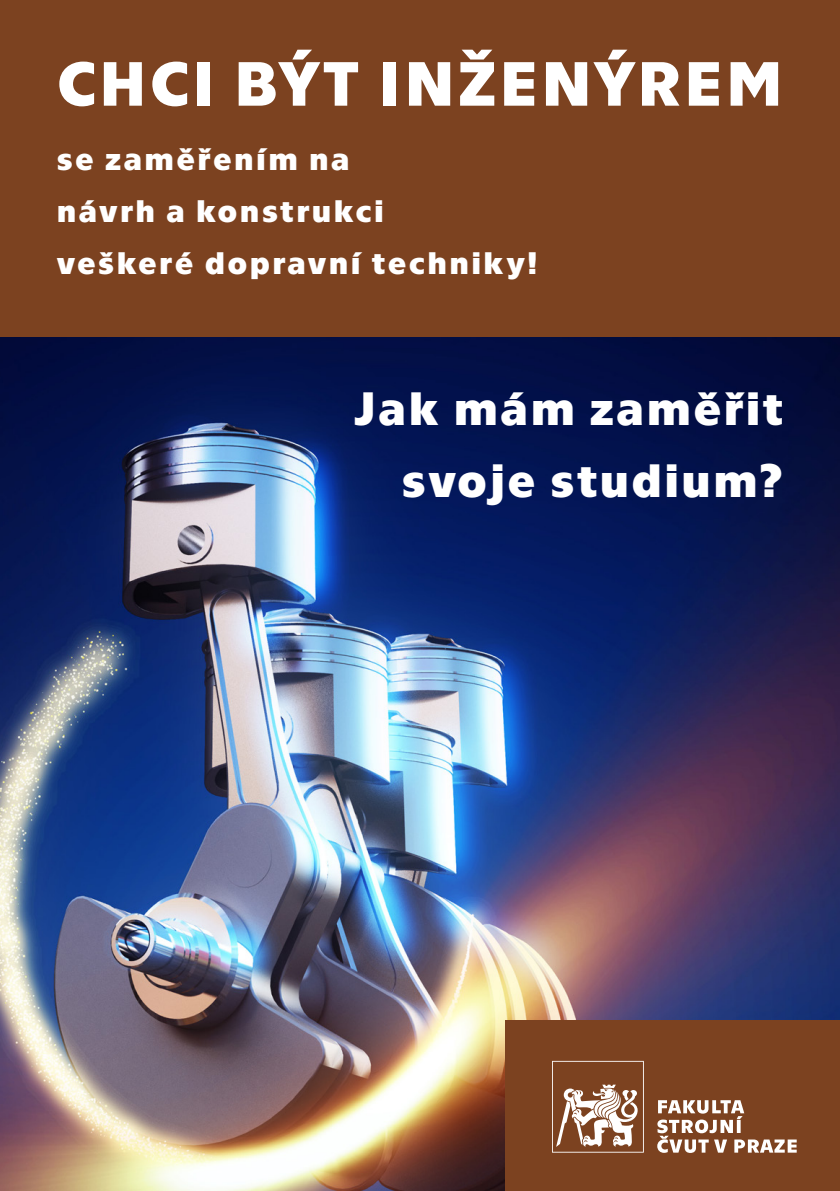
<style>
.page{position:relative;width:840px;height:1191px;background:#fff}
.page>*{position:absolute;margin:0;border:0;box-sizing:border-box;transform-origin:0 0}
.t1{font:700 64px "Technika";letter-spacing:.045em;color:#fff}
.t2{font:700 48px/72px "Technika";letter-spacing:.05em;color:#fff;text-align:right}
.t3{font:700 32px/52px "Technika";letter-spacing:.075em;color:#fff}
</style>
<div class="page">
<img style="left:0;top:336px;width:839px;height:855px">
<div style="left:0;top:0;width:839px;height:336px;background:#7c4220"></div>
<div style="left:505px;top:1020px;width:334px;height:171px;background:#7c4220"></div>
<svg style="left:657px;top:1100px;width:139px;height:53px"></svg>
<svg style="left:552px;top:1060px;width:91px;height:92px"></svg>
<p class="t1" style="left:57px;top:38px;width:727px">CHCI BÝT INŽENÝREM</p>
<p class="t3" style="left:57px;top:130px;width:482px">se zaměřením na<br>návrh a konstrukci<br>veškeré dopravní techniky!</p>
<p class="t2" style="left:354px;top:369px;width:430px">Jak mám zaměřit svoje studium?</p>
</div>
